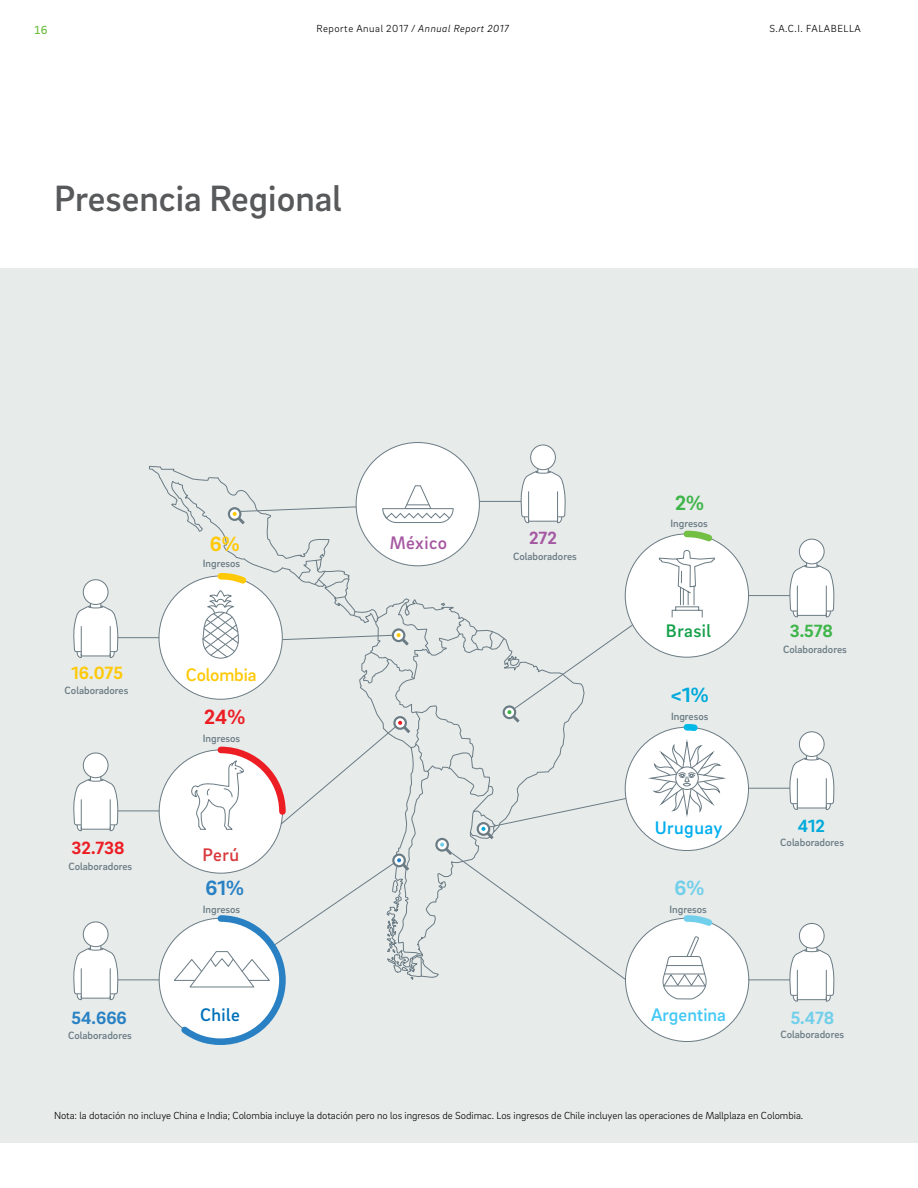
<style>
.page{position:relative;width:918px;height:1188px;background:#fff}
.page>*{position:absolute;margin:0;border:0;box-sizing:border-box;transform-origin:0 0}
.t1{font:500 37.5px "Brix Sans";color:#58595b}
.t2{font:700 21.15px "Brix Sans";color:#2981c4}
.t3{font:700 21.15px "Brix Sans";color:#ed1d24}
.t4{font:700 21.15px "Brix Sans";color:#00aadb}
.t5{font:700 21.15px "Brix Sans";color:#3eb549}
.t6{font:700 21.15px "Brix Sans";color:#71cfeb}
.t7{font:700 21.15px "Brix Sans";color:#ffc907}
.t8{font:500 18.6px "Brix Sans";color:#44c8f5}
.t9{font:500 18.6px "Brix Sans";letter-spacing:-.01em;color:#ffc907}
.t10{font:500 18.6px "Brix Sans";letter-spacing:.025em;color:#00aeef}
.t11{font:500 18.6px "Brix Sans";letter-spacing:.025em;color:#a658a2}
.t12{font:500 18.6px "Brix Sans";letter-spacing:.025em;color:#13a049}
.t13{font:500 18.6px "Brix Sans";letter-spacing:.025em;color:#0071b9}
.t14{font:500 18.6px "Brix Sans";color:#d93a3d}
.t15{font:700 18.15px "Brix Sans";color:#ed1d24}
.t16{font:700 18.15px "Brix Sans";color:#2981c4}
.t17{font:700 18.15px "Brix Sans";color:#ffc907}
.t18{font:700 18.15px "Brix Sans";color:#3eb549}
.t19{font:700 18.15px "Brix Sans";color:#71cfeb}
.t20{font:700 18.15px "Brix Sans";color:#00aadb}
.t21{font:700 18.15px "Brix Sans";color:#a558a2}
.t22{font:500 12px "Brix Slab";color:#72bf44}
.t23{font:500 10.8px "Brix Sans";color:#6b7b84}
.t24{font:300 10.5px "Brix Sans";color:#000}
.t25{font:italic 300 10.5px "Brix Sans";letter-spacing:.05em;color:#000}
.t26{font:300 10.5px "Brix Sans";letter-spacing:.05em;color:#000}
.s1{font-style:normal}
</style>
<div class="page">
<div style="left:0;top:268px;width:918px;height:875px;background:#e7ebea"></div>
<div style="left:625px;top:534px;width:124px;height:123px;background:#fff;border-radius:50%"></div>
<svg style="left:659px;top:530px;width:58px;height:88px"></svg>
<div style="left:626px;top:918px;width:123px;height:124px;background:#fff;border-radius:50%"></div>
<div style="left:625px;top:727px;width:124px;height:124px;background:#fff;border-radius:50%"></div>
<svg style="left:646px;top:724px;width:82px;height:93px"></svg>
<hr style="left:748px;top:595px;width:42px;height:1px;background:#6b7b84">
<svg style="left:788px;top:539px;width:47px;height:79px"></svg>
<div style="left:799px;top:539px;width:26px;height:25px;border:1px solid #6b7b84;border-radius:50%"></div>
<hr style="left:748px;top:788px;width:42px;height:1px;background:#6b7b84">
<svg style="left:788px;top:732px;width:47px;height:78px"></svg>
<div style="left:799px;top:731px;width:26px;height:26px;border:1px solid #6b7b84;border-radius:50%"></div>
<hr style="left:748px;top:980px;width:42px;height:1px;background:#6b7b84">
<hr style="left:118px;top:980px;width:41px;height:1px;background:#6b7b84">
<svg style="left:788px;top:924px;width:47px;height:78px"></svg>
<div style="left:799px;top:923px;width:26px;height:26px;border:1px solid #6b7b84;border-radius:50%"></div>
<svg style="left:73px;top:922px;width:46px;height:78px"></svg>
<div style="left:83px;top:922px;width:25px;height:25px;border:1px solid #6b7b84;border-radius:50%"></div>
<hr style="left:118px;top:811px;width:41px;height:1px;background:#6b7b84">
<svg style="left:73px;top:753px;width:46px;height:78px"></svg>
<div style="left:83px;top:753px;width:25px;height:25px;border:1px solid #6b7b84;border-radius:50%"></div>
<svg style="left:73px;top:580px;width:46px;height:78px"></svg>
<div style="left:83px;top:579px;width:25px;height:26px;border:1px solid #6b7b84;border-radius:50%"></div>
<hr style="left:118px;top:637px;width:41px;height:1px;background:#6b7b84">
<svg style="left:149px;top:445px;width:485px;height:600px"></svg>
<svg style="left:662px;top:915px;width:55px;height:85px"></svg>
<p class="t22" style="left:34px;top:22px;width:14px">16</p>
<p class="t25" style="left:317px;top:22px;width:194px"><span class="s1">Reporte Anual 2017</span> / Annual Report 2017</p>
<p class="t26" style="left:769px;top:22px;width:93px">S.A.C.I. FALABELLA</p>
<h1 class="t1" style="left:54px;top:174px;width:289px">Presencia Regional</h1>
<h2 class="t5" style="left:675px;top:489px;width:30px">2%</h2>
<p class="t23" style="left:670px;top:516px;width:39px">Ingresos</p>
<h2 class="t7" style="left:210px;top:530px;width:31px">6%</h2>
<p class="t23" style="left:203px;top:557px;width:39px">Ingresos</p>
<h3 class="t11" style="left:390px;top:530px;width:59px">México</h3>
<h3 class="t21" style="left:529px;top:526px;width:29px">272</h3>
<p class="t23" style="left:513px;top:550px;width:65px">Colaboradores</p>
<h3 class="t12" style="left:666px;top:619px;width:47px">Brasil</h3>
<h3 class="t18" style="left:790px;top:619px;width:45px">3.578</h3>
<p class="t23" style="left:783px;top:642px;width:65px">Colaboradores</p>
<h3 class="t17" style="left:72px;top:661px;width:53px">16.075</h3>
<h3 class="t9" style="left:186px;top:663px;width:72px">Colombia</h3>
<p class="t23" style="left:65px;top:684px;width:65px">Colaboradores</p>
<h2 class="t4" style="left:670px;top:681px;width:40px">&lt;1%</h2>
<h2 class="t3" style="left:204px;top:703px;width:43px">24%</h2>
<p class="t23" style="left:671px;top:709px;width:39px">Ingresos</p>
<p class="t23" style="left:203px;top:731px;width:39px">Ingresos</p>
<h3 class="t15" style="left:72px;top:836px;width:55px">32.738</h3>
<p class="t23" style="left:68px;top:859px;width:65px">Colaboradores</p>
<h3 class="t14" style="left:202px;top:842px;width:38px">Perú</h3>
<h3 class="t10" style="left:655px;top:816px;width:69px">Uruguay</h3>
<h3 class="t20" style="left:798px;top:814px;width:29px">412</h3>
<p class="t23" style="left:780px;top:835px;width:65px">Colaboradores</p>
<h2 class="t2" style="left:206px;top:874px;width:40px">61%</h2>
<h2 class="t6" style="left:675px;top:874px;width:31px">6%</h2>
<p class="t23" style="left:203px;top:902px;width:39px">Ingresos</p>
<p class="t23" style="left:669px;top:902px;width:39px">Ingresos</p>
<h3 class="t16" style="left:72px;top:1006px;width:57px">54.666</h3>
<h3 class="t13" style="left:200px;top:1002px;width:41px">Chile</h3>
<h3 class="t8" style="left:651px;top:1002px;width:76px">Argentina</h3>
<h3 class="t19" style="left:791px;top:1006px;width:45px">5.478</h3>
<p class="t23" style="left:68px;top:1028px;width:65px">Colaboradores</p>
<p class="t23" style="left:780px;top:1028px;width:65px">Colaboradores</p>
<p class="t24" style="left:54px;top:1109px;width:751px">Nota: la dotación no incluye China e India; Colombia incluye la dotación pero no los ingresos de Sodimac. Los ingresos de Chile incluyen las operaciones de Mallplaza en Colombia.</p>
</div>
